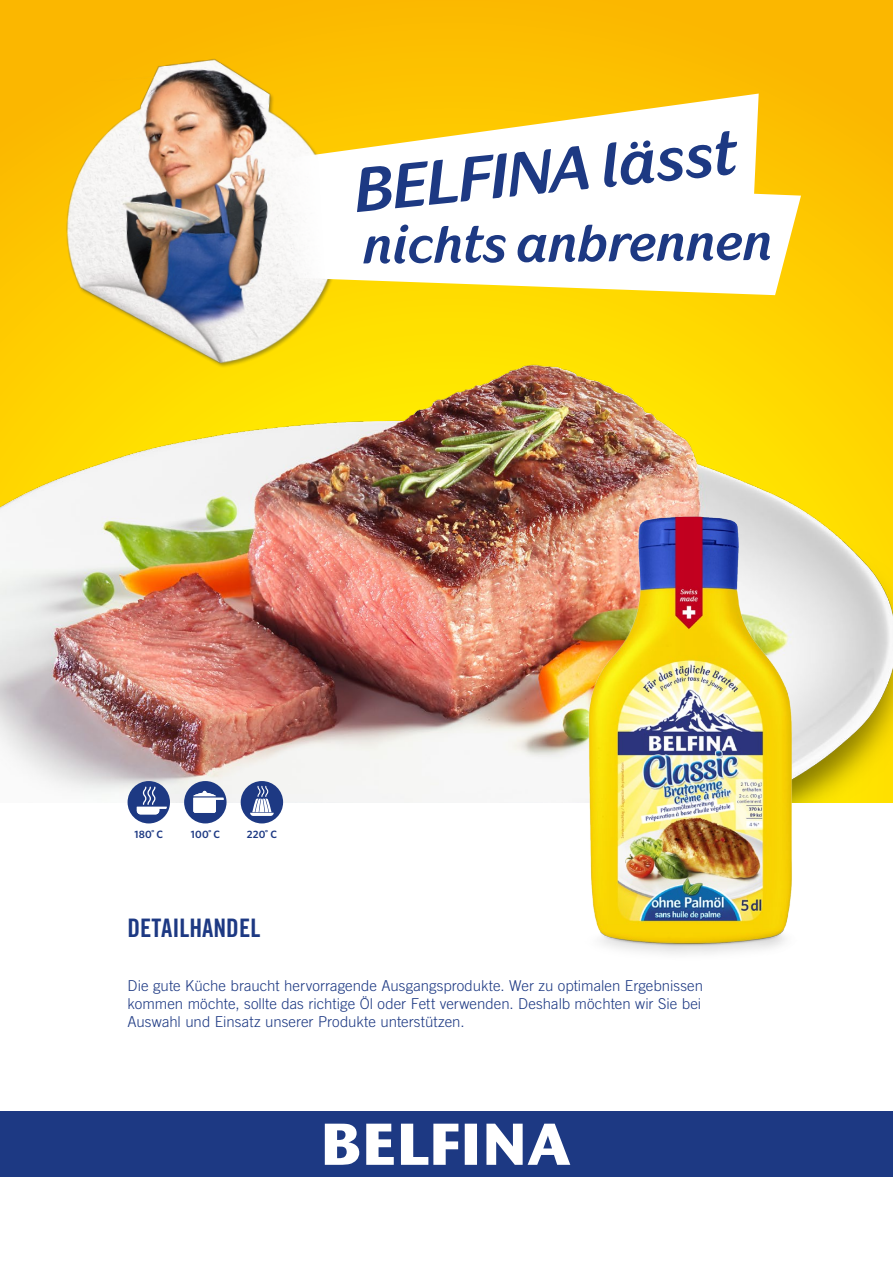
<style>
.page{position:relative;width:893px;height:1263px;background:#fff}
.page>*{position:absolute;margin:0;border:0;box-sizing:border-box;transform-origin:0 0}
.t1{font:62.4px "Galaxy";color:#1d3983}
.t2{font:52.65px "Galaxy";letter-spacing:-.01em;color:#1d3983}
.t3{font:25.5px "Trade Gothic Bold Cond Twenty";color:#1d3983}
.t4{font:300 15px/18px "Trade Gothic";color:#1d3983}
.t5{font:600 10.65px "Whitney";letter-spacing:.025em;color:#1d3983}
</style>
<div class="page">
<svg style="left:0;top:0;width:893px;height:337px;background:#fcc200"></svg>
<img style="left:0;top:337px;width:893px;height:465px">
<img style="left:13px;top:34px;width:353px;height:360px">
<div style="left:0;top:1111px;width:893px;height:66px;background:#1d3983"></div>
<svg style="left:325px;top:1124px;width:245px;height:41px"></svg>
<img style="left:495px;top:493px;width:389px;height:461px">
<div style="left:241px;top:781px;width:42px;height:42px;background:#1d3983;border-radius:50%"></div>
<svg style="left:250px;top:785px;width:24px;height:31px"></svg>
<svg style="left:128px;top:781px;width:42px;height:42px"></svg>
<svg style="left:184px;top:781px;width:43px;height:42px"></svg>
<svg style="left:275px;top:94px;width:526px;height:201px"></svg>
<h1 class="t1" style="left:350px;top:155px;width:385px;rotate:-6deg">BELFINA lässt</h1>
<h2 class="t2" style="left:363px;top:213px;width:412px">nichts anbrennen</h2>
<p class="t5" style="left:134px;top:827px;width:30px">180˚ C</p>
<p class="t5" style="left:191px;top:827px;width:31px">100˚ C</p>
<p class="t5" style="left:247px;top:827px;width:32px">220˚ C</p>
<h3 class="t3" style="left:128px;top:913px;width:134px">DETAILHANDEL</h3>
<p class="t4" style="left:128px;top:977px;width:577px">Die gute Küche braucht hervorragende Ausgangsprodukte. Wer zu optimalen Ergebnissen kommen möchte, sollte das richtige Öl oder Fett verwenden. Deshalb möchten wir Sie bei<br>Auswahl und Einsatz unserer Produkte unterstützen.</p>
</div>
